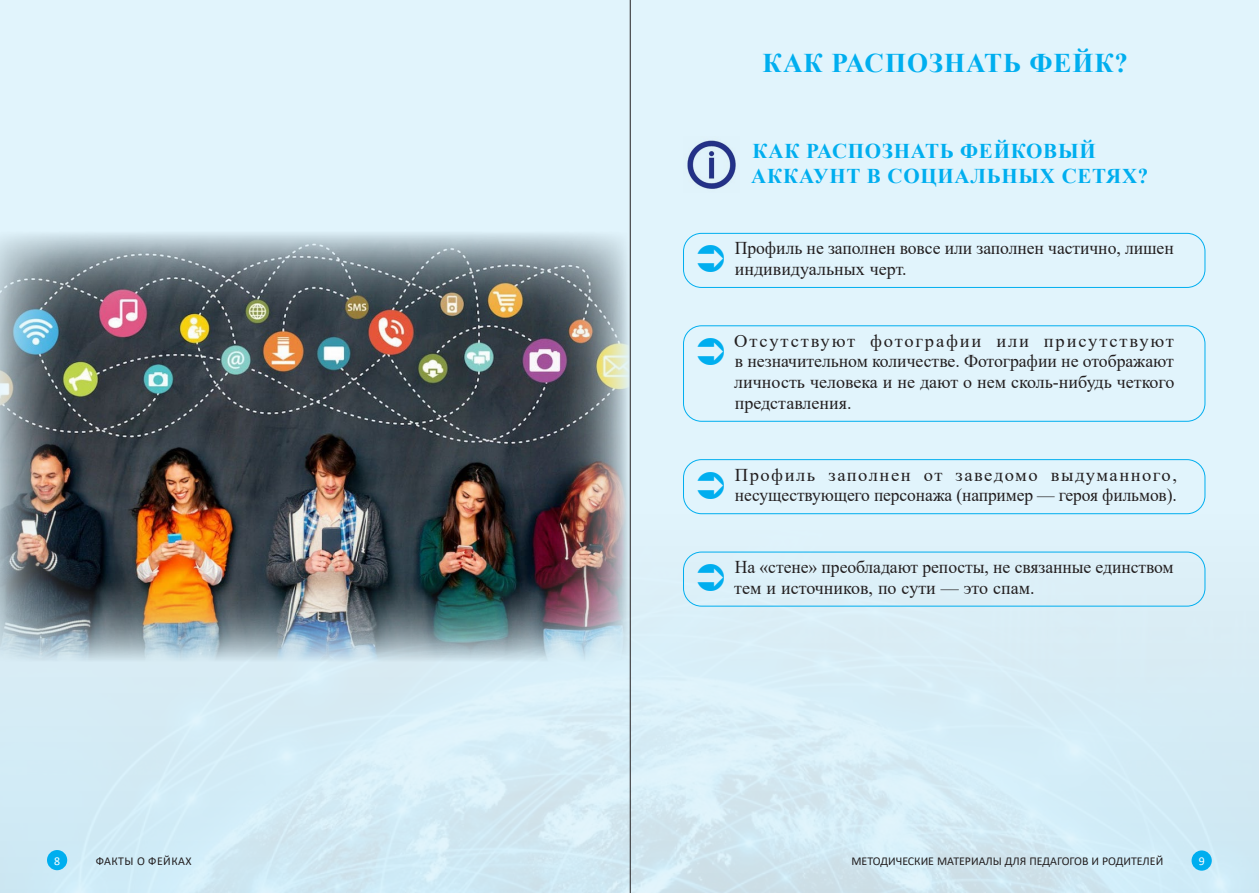
<style>
.page{position:relative;width:1259px;height:893px;background:#fff}
.page>*{position:absolute;margin:0;border:0;box-sizing:border-box;transform-origin:0 0}
.Header00{font:700 27px "Times New Roman";letter-spacing:.035em;color:#00aeef}
.Header01{font:700 21px/24.2px "Times New Roman";letter-spacing:.035em;color:#00aeef}
.t1{font:18px/20.7px "Times New Roman";letter-spacing:-.005em;color:#231f20}
.t2{font:12px "Calibri";color:#231f20}
.t3{font:12px "Calibri";letter-spacing:.04em;color:#231f20}
.t4{font:12px "Calibri";color:#fff}
</style>
<div class="page">
<div style="left:629px;top:0;width:630px;height:893px;background:#e1f4fc"></div>
<div style="left:0;top:0;width:629px;height:893px;background:#e1f4fc"></div>
<img style="left:0;top:499px;width:1259px;height:394px">
<div style="left:47px;top:850px;width:20px;height:20px;background:#00aeef;border-radius:50%"></div>
<div style="left:1191px;top:850px;width:20px;height:21px;background:#00aeef;border-radius:50%"></div>
<img style="left:687px;top:140px;width:49px;height:49px">
<div style="left:683px;top:233px;width:522px;height:55px;border:1px solid #00aeef;border-radius:18px"></div>
<div style="left:683px;top:325px;width:522px;height:97px;border:1px solid #00aeef;border-radius:18px"></div>
<div style="left:683px;top:459px;width:522px;height:55px;border:1px solid #00aeef;border-radius:18px"></div>
<div style="left:683px;top:552px;width:522px;height:54px;border:1px solid #00aeef;border-radius:18px"></div>
<img style="left:0;top:233px;width:629px;height:428px">
<hr style="left:630px;top:0;width:1px;height:893px;background:#231f20">
<svg style="left:698px;top:563px;width:26px;height:28px"></svg>
<p class="Header00" style="left:762px;top:44px;width:367px">КАК РАСПОЗНАТЬ ФЕЙК?</p>
<p class="Header01" style="left:751px;top:139px;width:398px">КАК РАСПОЗНАТЬ ФЕЙКОВЫЙ<br>АККАУНТ В СОЦИАЛЬНЫХ СЕТЯХ?</p>
<p class="t1" style="left:735px;top:237px;width:440px">Профиль не заполнен вовсе или заполнен частично, лишен индивидуальных черт.</p>
<p class="t1" style="left:734px;top:330px;width:442px;text-align:justify">Отсутствуют фотографии или присутствуют в незначительном количестве. Фотографии не отображают личность человека и не дают о нем сколь-нибудь четкого представления.</p>
<p class="t1" style="left:735px;top:464px;width:444px">Профиль заполнен от заведомо выдуманного, несуществующего персонажа (например — героя фильмов).</p>
<p class="t1" style="left:734px;top:556px;width:441px">На «стене» преобладают репосты, не связанные единством тем и источников, по сути — это спам.</p>
<p class="t4" style="left:54px;top:852px;width:8px">8</p>
<p class="t3" style="left:96px;top:852px;width:97px">ФАКТЫ О ФЕЙКАХ</p>
<p class="t2" style="left:851px;top:852px;width:313px">МЕТОДИЧЕСКИЕ МАТЕРИАЛЫ ДЛЯ ПЕДАГОГОВ И РОДИТЕЛЕЙ</p>
<p class="t4" style="left:1199px;top:852px;width:8px">9</p>
</div>
